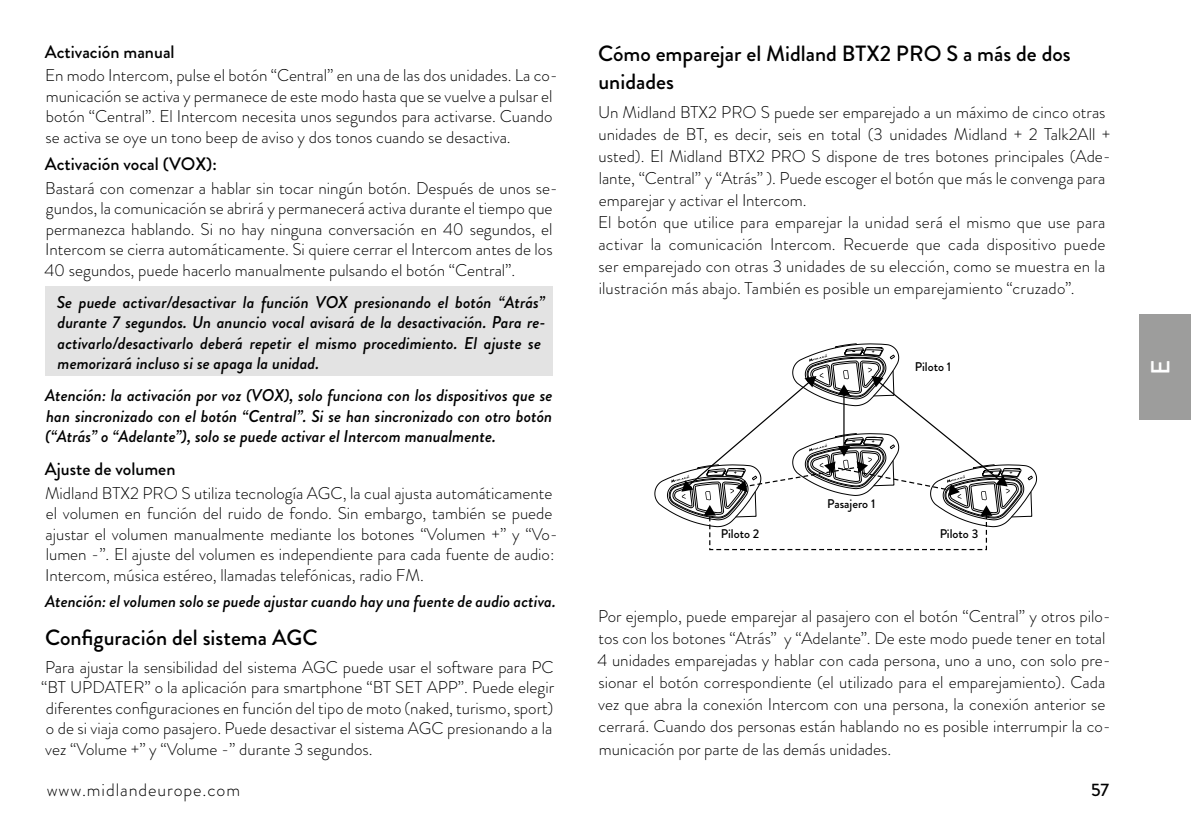
<style>
.page{position:relative;width:1191px;height:840px;background:#fff}
.page>*{position:absolute;margin:0;border:0;box-sizing:border-box;transform-origin:0 0}
.t1{font:500 26px "Brandon Grotesque";color:#fff}
.t2{font:500 22px/28px "Brandon Grotesque";color:#000}
.t3{font:500 18px "Brandon Grotesque";color:#000}
.t4{font:300 18px "Brandon Grotesque";letter-spacing:.05em;color:#000}
.t5{font:300 17px/20.6px "Brandon Grotesque";color:#000}
.t6{font:italic 500 17px/20.6px "Brandon Grotesque";color:#000}
.t7{font:500 12.6px "Brandon Grotesque";color:#000}
</style>
<div class="page">
<div style="left:1140px;top:315px;width:51px;height:105px;background:#9d9d9c"></div>
<div style="left:45px;top:286px;width:508px;height:90px;background:#e3e3e3"></div>
<div style="left:709px;top:513px;width:278px;height:37px;border:1px dashed #000"></div>
<svg style="left:654px;top:343px;width:383px;height:184px"></svg>
<p class="t3" style="left:45px;top:39px;width:131px">Activación manual</p>
<p class="t5" style="left:45px;top:65px;width:514px">En modo Intercom, pulse el botón “Central” en una de las dos unidades. La co&shy;municación se activa y permanece de este modo hasta que se vuelve a pulsar el botón “Central”. El Intercom necesita unos segundos para activarse. Cuando se activa se oye un tono beep de aviso y dos tonos cuando se desactiva.</p>
<p class="t3" style="left:45px;top:152px;width:173px">Activación vocal (VOX):</p>
<p class="t5" style="left:44px;top:177px;width:515px">Bastará con comenzar a hablar sin tocar ningún botón. Después de unos se&shy;gundos, la comunicación se abrirá y permanecerá activa durante el tiempo que permanezca hablando. Si no hay ninguna conversación en 40 segundos, el Intercom se cierra automáticamente. Si quiere cerrar el Intercom antes de los 40 segundos, puede hacerlo manualmente pulsando el botón “Central”.</p>
<p class="t6" style="left:57px;top:291px;width:490px">Se puede activar/desactivar la función VOX presionando el botón “Atrás” durante 7 segundos. Un anuncio vocal avisará de la desactivación. Para re&shy;activarlo/desactivarlo deberá repetir el mismo procedimiento. El ajuste se memorizará incluso si se apaga la unidad.</p>
<p class="t6" style="left:45px;top:385px;width:509px;text-align:justify">Atención: la activación por voz (VOX), solo funciona con los dispositivos que se han sincronizado con el botón “Central”. Si se han sincronizado con otro botón (“Atrás” o “Adelante”), solo se puede activar el Intercom manualmente.</p>
<p class="t3" style="left:45px;top:456px;width:132px">Ajuste de volumen</p>
<p class="t5" style="left:45px;top:482px;width:514px">Midland BTX2 PRO S utiliza tecnología AGC, la cual ajusta automáticamente el volumen en función del ruido de fondo. Sin embargo, también se puede ajustar el volumen manualmente mediante los botones “Volumen +” y “Vo&shy;lumen -”. El ajuste del volumen es independiente para cada fuente de audio:<br>Intercom, música estéreo, llamadas telefónicas, radio FM.</p>
<p class="t6" style="left:45px;top:590px;width:512px">Atención: el volumen solo se puede ajustar cuando hay una fuente de audio activa.</p>
<p class="t2" style="left:45px;top:623px;width:274px">Configuración del sistema AGC</p>
<p class="t5" style="left:41px;top:656px;width:514px;text-align:justify">Para ajustar la sensibilidad del sistema AGC puede usar el software para PC “BT UPDATER” o la aplicación para smartphone “BT SET APP”. Puede elegir diferentes configuraciones en función del tipo de moto (naked, turismo, sport) o de si viaja como pasajero. Puede desactivar el sistema AGC presionando a la vez “Volume +” y “Volume -” durante 3 segundos.</p>
<p class="t2" style="left:598px;top:40px;width:474px">Cómo emparejar el Midland BTX2 PRO S a más de dos unidades</p>
<p class="t5" style="left:598px;top:101px;width:514px;line-height:22px">Un Midland BTX2 PRO S puede ser emparejado a un máximo de cinco otras unidades de BT, es decir, seis en total (3 unidades Midland + 2 Talk2All + usted). El Midland BTX2 PRO S dispone de tres botones principales (Ade&shy;lante, “Central” y “Atrás” ). Puede escoger el botón que más le convenga para emparejar y activar el Intercom.<br>El botón que utilice para emparejar la unidad será el mismo que use para activar la comunicación Intercom. Recuerde que cada dispositivo puede ser emparejado con otras 3 unidades de su elección, como se muestra en la ilustración más abajo. También es posible un emparejamiento “cruzado”.</p>
<p class="t7" style="left:721px;top:525px;width:40px">Piloto 2</p>
<p class="t7" style="left:914px;top:357px;width:38px">Piloto 1</p>
<p class="t7" style="left:827px;top:494px;width:50px">Pasajero 1</p>
<p class="t7" style="left:939px;top:525px;width:40px">Piloto 3</p>
<p class="t5" style="left:597px;top:604px;width:515px;line-height:22.2px">Por ejemplo, puede emparejar al pasajero con el botón “Central” y otros pilo&shy;tos con los botones “Atrás” y “Adelante”. De este modo puede tener en total 4 unidades emparejadas y hablar con cada persona, uno a uno, con solo pre&shy;sionar el botón correspondiente (el utilizado para el emparejamiento). Cada vez que abra la conexión Intercom con una persona, la conexión anterior se cerrará. Cuando dos personas están hablando no es posible interrumpir la co&shy;municación por parte de las demás unidades.</p>
<p class="t4" style="left:47px;top:776px;width:195px">www.midlandeurope.com</p>
<p class="t3" style="left:1091px;top:776px;width:20px">57</p>
<h1 class="t1" style="left:1142px;top:374px;width:17px;rotate:-90deg">E</h1>
</div>
